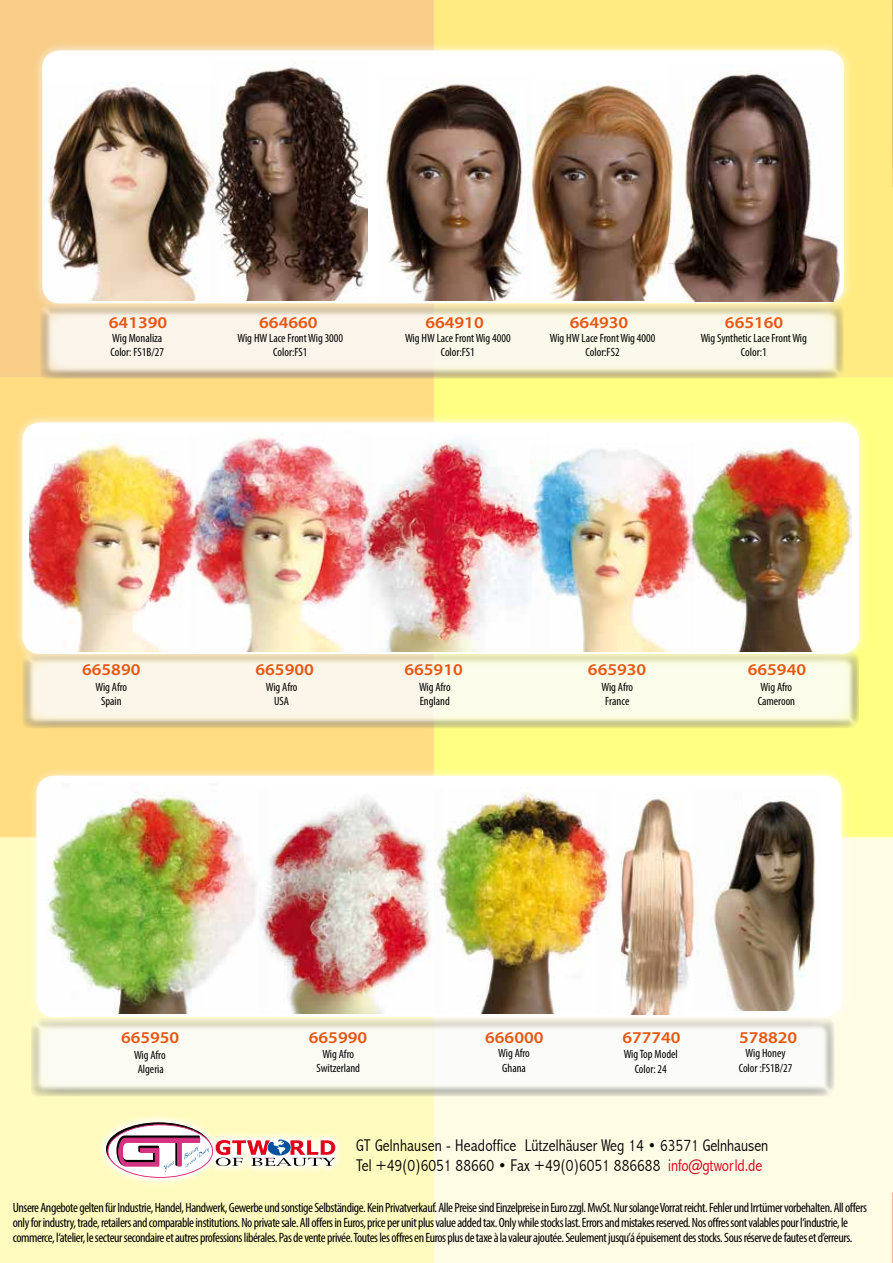
<style>
.page{position:relative;width:893px;height:1263px;background:#fff}
.page>*{position:absolute;margin:0;border:0;box-sizing:border-box;transform-origin:0 0}
.t1{font:300 condensed 16.95px/20.4px "Abadi";color:#000}
.t2{font:600 16.5px "Myriad Pro";color:#e85612;scale:1.1 1}
.t3{font:condensed 13.5px/15px "Myriad Pro";letter-spacing:-.03em;color:#000}
.t4{font:condensed 12px/14.4px "Myriad Pro";color:#000;text-align:center}
.s1{color:#d6001a}
</style>
<div class="page">
<svg style="left:96px;top:1113px;width:249px;height:75px;fill:#fffbbe"></svg>
<svg style="left:216px;top:1139px;width:119px;height:27px"></svg>
<svg style="left:107px;top:1123px;width:104px;height:52px"></svg>
<div style="left:108px;top:1125px;width:105px;height:52px;background:#fff;border-radius:50%"></div>
<div style="left:107px;top:1124px;width:106px;height:54px;border:1px solid #e33281;border-radius:50%"></div>
<svg style="left:115px;top:1134px;width:94px;height:38px"></svg>
<hr style="left:892px;top:0;width:1px;height:190px;background:#000;opacity:.5">
<svg style="left:892px;top:1192px;width:1px;height:71px"></svg>
<div style="left:39px;top:305px;width:806px;height:75px;background:#d2d8e6;opacity:.75"></div>
<div style="left:21px;top:653px;width:838px;height:77px;background:#d2d8e6;opacity:.75"></div>
<div style="left:30px;top:1019px;width:805px;height:79px;background:#d2d8e6;opacity:.75"></div>
<div style="left:32px;top:41px;width:822px;height:272px;background:#fff;opacity:.75"></div>
<div style="left:42px;top:50px;width:802px;height:253px;background:#fff;border-radius:18px"></div>
<img style="left:43px;top:83px;width:168px;height:217px">
<img style="left:211px;top:62px;width:156px;height:238px">
<img style="left:386px;top:84px;width:139px;height:216px">
<img style="left:527px;top:82px;width:141px;height:218px">
<img style="left:668px;top:64px;width:176px;height:237px">
<div style="left:12px;top:413px;width:856px;height:251px;background:#fff;opacity:.75"></div>
<div style="left:22px;top:422px;width:837px;height:232px;background:#fff;border-radius:18px"></div>
<img style="left:30px;top:434px;width:160px;height:218px">
<img style="left:190px;top:437px;width:171px;height:215px">
<img style="left:361px;top:439px;width:169px;height:213px">
<img style="left:530px;top:449px;width:160px;height:203px">
<img style="left:690px;top:441px;width:162px;height:211px">
<div style="left:27px;top:766px;width:825px;height:261px;background:#fff;opacity:.75"></div>
<div style="left:37px;top:776px;width:805px;height:241px;background:#fff;border-radius:18px"></div>
<img style="left:46px;top:792px;width:211px;height:221px">
<img style="left:258px;top:797px;width:173px;height:216px">
<img style="left:434px;top:791px;width:161px;height:222px">
<img style="left:595px;top:794px;width:148px;height:220px">
<img style="left:694px;top:794px;width:121px;height:216px">
<p class="t2" style="left:109px;top:312px;width:55px">641390</p>
<p class="t4" style="left:110px;top:330px;width:55px;text-align:left">Wig Monaliza<br>Color: FS1B/27</p>
<p class="t2" style="left:259px;top:312px;width:55px">664660</p>
<p class="t4" style="left:238px;top:330px;width:107px">Wig HW Lace Front Wig 3000<br>Color:FS1</p>
<p class="t2" style="left:425px;top:312px;width:55px">664910</p>
<p class="t4" style="left:405px;top:330px;width:107px">Wig HW Lace Front Wig 4000<br>Color:FS1</p>
<p class="t2" style="left:570px;top:312px;width:55px">664930</p>
<p class="t4" style="left:550px;top:330px;width:107px">Wig HW Lace Front Wig 4000<br>Color:FS2</p>
<p class="t2" style="left:725px;top:312px;width:55px">665160</p>
<p class="t4" style="left:701px;top:330px;width:108px">Wig Synthetic Lace Front Wig<br>Color:1</p>
<p class="t2" style="left:82px;top:659px;width:55px">665890</p>
<p class="t4" style="left:96px;top:679px;width:33px">Wig Afro<br>Spain</p>
<p class="t2" style="left:256px;top:659px;width:55px">665900</p>
<p class="t4" style="left:266px;top:679px;width:33px">Wig Afro<br>USA</p>
<p class="t2" style="left:404px;top:659px;width:55px">665910</p>
<p class="t4" style="left:419px;top:679px;width:33px;text-align:left">Wig Afro<br>England</p>
<p class="t2" style="left:588px;top:659px;width:55px">665930</p>
<p class="t4" style="left:601px;top:679px;width:33px">Wig Afro<br>France</p>
<p class="t2" style="left:748px;top:659px;width:55px">665940</p>
<p class="t4" style="left:758px;top:679px;width:39px;text-align:left">Wig Afro<br>Cameroon</p>
<p class="t2" style="left:121px;top:1027px;width:55px">665950</p>
<p class="t4" style="left:134px;top:1047px;width:33px">Wig Afro<br>Algeria</p>
<p class="t2" style="left:309px;top:1027px;width:55px">665990</p>
<p class="t4" style="left:316px;top:1047px;width:45px">Wig Afro<br>Switzerland</p>
<p class="t2" style="left:485px;top:1027px;width:55px">666000</p>
<p class="t4" style="left:498px;top:1046px;width:33px">Wig Afro<br>Ghana</p>
<p class="t2" style="left:622px;top:1027px;width:55px">677740</p>
<p class="t4" style="left:624px;top:1047px;width:56px">Wig Top Model<br>Color: 24</p>
<p class="t2" style="left:739px;top:1027px;width:55px">578820</p>
<p class="t4" style="left:739px;top:1046px;width:55px">Wig Honey<br>Color :FS1B/27</p>
<p class="t1" style="left:356px;top:1135px;width:414px">GT Gelnhausen - Headoffice Lützelhäuser Weg 14 • 63571 Gelnhausen<br>Tel +49(0)6051 88660 • Fax +49(0)6051 886688 <span class="s1">info@gtworld.de</span></p>
<p class="t3" style="left:13px;top:1199px;width:856px">Unsere Angebote gelten für Industrie, Handel, Handwerk, Gewerbe und sonstige Selbständige. Kein Privatverkauf. Alle Preise sind Einzelpreise in Euro zzgl. MwSt. Nur solange Vorrat reicht. Fehler und Irrtümer vorbehalten. All offers only for industry, trade, retailers and comparable institutions. No private sale. All offers in Euros, price per unit plus value added tax. Only while stocks last. Errors and mistakes reserved. Nos offres sont valables pour l‘industrie, le commerce, l‘atelier, le secteur secondaire et autres professions libérales. Pas de vente privée. Toutes les offres en Euros plus de taxe à la valeur ajoutée. Seulement jusqu’á épuisement des stocks. Sous réserve de fautes et d’erreurs.</p>
</div>
